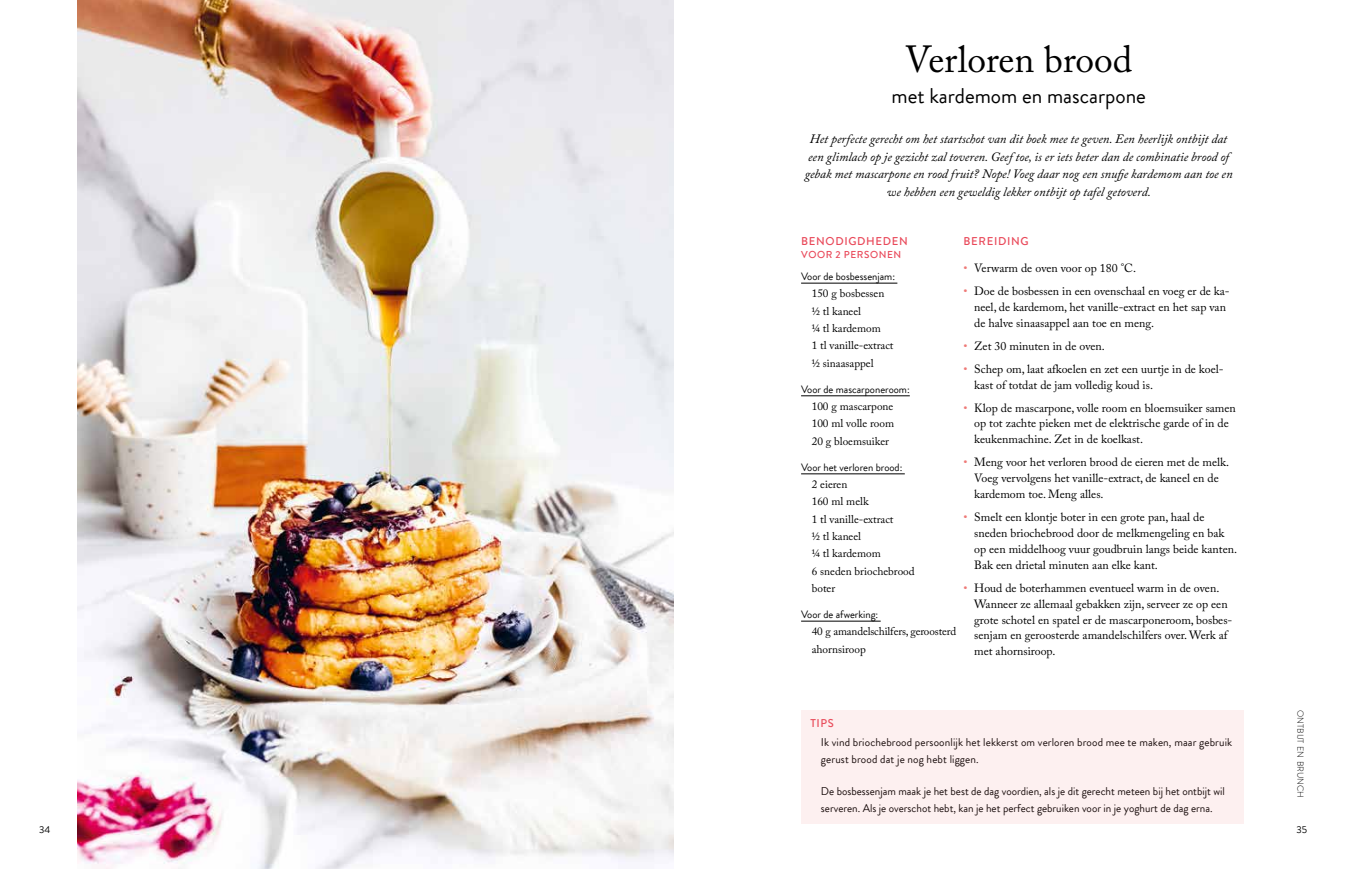
<style>
.page{position:relative;width:1347px;height:869px;background:#fff}
.page>*{position:absolute;margin:0;border:0;box-sizing:border-box;transform-origin:0 0}
.t1{font:37.5px "Adobe Caslon Pro";color:#000}
.t2{font:21.25px "Brandon Grotesque";color:#000}
.t3{font:italic 12.75px/17.5px "Adobe Caslon Pro";color:#000;text-align:center}
.t4{font:11.88px/15.9px "Adobe Caslon Pro";color:#000}
.t5{font:11.25px/16.2px "Brandon Grotesque";color:#000}
.t6{font:11.25px/17.2px "Adobe Caslon Pro";color:#000}
.t7{font:500 11.25px "Brandon Grotesque";letter-spacing:.06em;color:#e94859}
.t8{font:10.62px "Brandon Grotesque";color:#000}
.t9{font:500 10px "Brandon Grotesque";letter-spacing:.06em;color:#e94859}
.t10{font:10px "Brandon Grotesque";color:#000}
.t11{font:300 8.75px "Brandon Grotesque";color:#000}
.s1{color:#ef7a78}
</style>
<div class="page">
<hr style="left:801px;top:283px;width:96px;height:1px;background:#000">
<hr style="left:801px;top:395px;width:108px;height:1px;background:#000">
<hr style="left:801px;top:473px;width:103px;height:1px;background:#000">
<hr style="left:801px;top:620px;width:79px;height:1px;background:#000">
<div style="left:801px;top:710px;width:442px;height:113px;background:#fdf0f0"></div>
<img style="left:78px;top:0;width:595px;height:868px">
<h1 class="t1" style="left:905px;top:37px;width:229px">Verloren brood</h1>
<h2 class="t2" style="left:891px;top:81px;width:256px">met kardemom en mascarpone</h2>
<p class="t3" style="left:804px;top:130px;width:429px">Het perfecte gerecht om het startschot van dit boek mee te geven. Een heerlijk ontbijt dat een glimlach op je gezicht zal toveren. Geef toe, is er iets beter dan de combinatie brood of gebak met mascarpone en rood fruit? Nope! Voeg daar nog een snufje kardemom aan toe en we hebben een geweldig lekker ontbijt op tafel getoverd.</p>
<p class="t7" style="left:801px;top:233px;width:108px">BENODIGDHEDEN</p>
<p class="t9" style="left:801px;top:248px;width:102px">VOOR 2 PERSONEN</p>
<p class="t8" style="left:801px;top:269px;width:95px">Voor de bosbessenjam:</p>
<p class="t6" style="left:811px;top:285px;width:83px">150 g bosbessen ½ tl kaneel<br>¼ tl kardemom<br>1 tl vanille-extract ½ sinaasappel</p>
<p class="t8" style="left:801px;top:381px;width:110px">Voor de mascarponeroom:</p>
<p class="t6" style="left:811px;top:397px;width:84px;text-align:justify">100 g mascarpone 100 ml volle room 20 g bloemsuiker</p>
<p class="t8" style="left:801px;top:459px;width:103px">Voor het verloren brood:</p>
<p class="t6" style="left:811px;top:475px;width:104px">2 eieren<br>160 ml melk<br>1 tl vanille-extract<br>½ tl kaneel<br>¼ tl kardemom<br>6 sneden briochebrood boter</p>
<p class="t8" style="left:801px;top:606px;width:79px">Voor de afwerking:</p>
<p class="t6" style="left:811px;top:622px;width:146px">40 g amandelschilfers, geroosterd ahornsiroop</p>
<p class="t7" style="left:963px;top:233px;width:67px">BEREIDING</p>
<p class="t4" style="left:963px;top:260px;width:174px"><span class="s1">•</span> Verwarm de oven voor op 180 °C.</p>
<p class="t4" style="left:974px;top:283px;width:257px;text-indent:-11px"><span class="s1">•</span> Doe de bosbessen in een ovenschaal en voeg er de ka&shy;neel, de kardemom, het vanille-extract en het sap van de halve sinaasappel aan toe en meng.</p>
<p class="t4" style="left:963px;top:337px;width:143px"><span class="s1">•</span> Zet 30 minuten in de oven.</p>
<p class="t4" style="left:974px;top:360px;width:251px;text-indent:-11px"><span class="s1">•</span> Schep om, laat afkoelen en zet een uurtje in de koel&shy;kast of totdat de jam volledig koud is.</p>
<p class="t4" style="left:974px;top:399px;width:263px;text-indent:-11px"><span class="s1">•</span> Klop de mascarpone, volle room en bloemsuiker samen op tot zachte pieken met de elektrische garde of in de keukenmachine. Zet in de koelkast.</p>
<p class="t4" style="left:974px;top:454px;width:256px;text-indent:-11px"><span class="s1">•</span> Meng voor het verloren brood de eieren met de melk.<br>Voeg vervolgens het vanille-extract, de kaneel en de kardemom toe. Meng alles.</p>
<p class="t4" style="left:974px;top:509px;width:264px;text-indent:-11px"><span class="s1">•</span> Smelt een klontje boter in een grote pan, haal de sneden briochebrood door de melkmengeling en bak op een middelhoog vuur goudbruin langs beide kanten.<br>Bak een drietal minuten aan elke kant.</p>
<p class="t4" style="left:974px;top:579px;width:260px;text-indent:-11px"><span class="s1">•</span> Houd de boterhammen eventueel warm in de oven.<br>Wanneer ze allemaal gebakken zijn, serveer ze op een grote schotel en spatel er de mascarponeroom, bosbes&shy;senjam en geroosterde amandelschilfers over. Werk af met ahornsiroop.</p>
<p class="t7" style="left:810px;top:714px;width:25px">TIPS</p>
<p class="t5" style="left:821px;top:734px;width:413px">Ik vind briochebrood persoonlijk het lekkerst om verloren brood mee te maken, maar gebruik gerust brood dat je nog hebt liggen.</p>
<p class="t5" style="left:821px;top:783px;width:405px">De bosbessenjam maak je het best de dag voordien, als je dit gerecht meteen bij het ontbijt wil serveren. Als je overschot hebt, kan je het perfect gebruiken voor in je yoghurt de dag erna.</p>
<p class="t11" style="left:1306px;top:709px;width:89px;rotate:90deg">ontbijt en brunch</p>
<p class="t10" style="left:39px;top:822px;width:13px">34</p>
<p class="t10" style="left:1296px;top:822px;width:12px">35</p>
</div>
